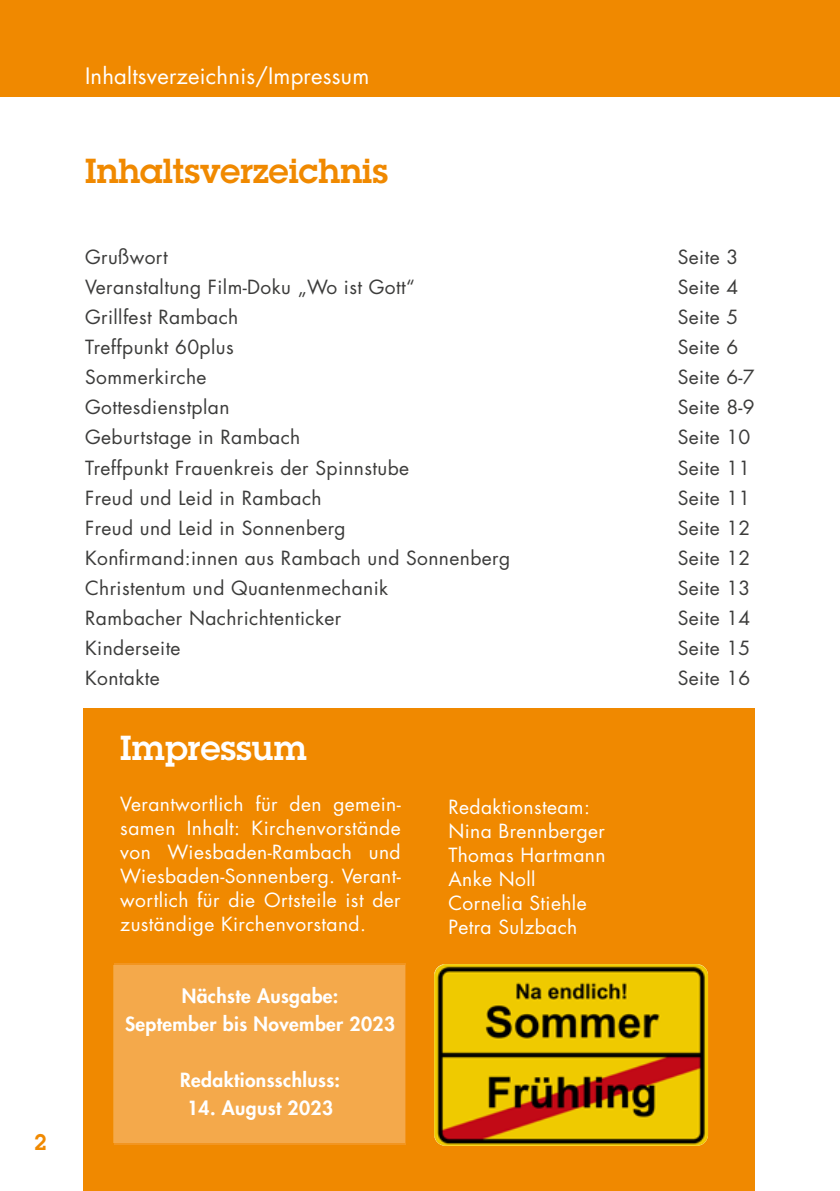
<style>
.page{position:relative;width:840px;height:1191px;background:#fff}
.page>*{position:absolute;margin:0;border:0;box-sizing:border-box;transform-origin:0 0}
.t1{font:600 34px "Lubalin Graph";color:#f08900}
.t2{font:600 34px "Lubalin Graph";color:#fff}
.t3{font:800 24px "Rotis Sans Serif";color:#fff}
.t4{font:22px "Futura";letter-spacing:.01em;color:#fff}
.t5{font:600 22px "Lubalin Graph";color:#f08900}
.t6{font:19px "Futura";letter-spacing:.02em;color:#3c3c3b}
.t7{font:19px/24px "Futura";letter-spacing:.02em;color:#fff;text-align:justify}
.t8{font:800 19px/28px "Futura";letter-spacing:.02em;color:#fff;text-align:center}
</style>
<div class="page">
<div style="left:0;top:0;width:839px;height:96px;background:#f08900"></div>
<div style="left:84px;top:709px;width:670px;height:482px;background:#f08900"></div>
<svg style="left:114px;top:963px;width:291px;height:181px"></svg>
<div style="left:113px;top:965px;width:292px;height:177px;background:#f4a94b"></div>
<img style="left:434px;top:964px;width:273px;height:181px">
<p class="t5" style="left:34px;top:1127px;width:14px">2</p>
<p class="t4" style="left:85px;top:61px;width:285px">Inhaltsverzeichnis/Impressum</p>
<p class="t3" style="left:84px;top:62px;width:66px">Thema</p>
<h1 class="t1" style="left:85px;top:148px;width:304px">Inhaltsverzeichnis</h1>
<p class="t6" style="left:85px;top:244px;width:84px">Grußwort</p>
<p class="t6" style="left:677px;top:244px;width:62px">Seite 3</p>
<p class="t6" style="left:85px;top:274px;width:331px">Veranstaltung Film-Doku „Wo ist Gott“</p>
<p class="t6" style="left:677px;top:274px;width:62px">Seite 4</p>
<p class="t6" style="left:85px;top:304px;width:155px">Grillfest Rambach</p>
<p class="t6" style="left:677px;top:304px;width:62px">Seite 5</p>
<p class="t6" style="left:85px;top:334px;width:150px">Treffpunkt 60plus</p>
<p class="t6" style="left:677px;top:334px;width:62px">Seite 6</p>
<p class="t6" style="left:85px;top:364px;width:123px">Sommerkirche</p>
<p class="t6" style="left:677px;top:364px;width:78px">Seite 6-7</p>
<p class="t6" style="left:85px;top:394px;width:146px">Gottesdienstplan</p>
<p class="t6" style="left:677px;top:394px;width:78px">Seite 8-9</p>
<p class="t6" style="left:85px;top:424px;width:217px">Geburtstage in Rambach</p>
<p class="t6" style="left:677px;top:424px;width:74px">Seite 10</p>
<p class="t6" style="left:85px;top:454px;width:325px">Treffpunkt Frauenkreis der Spinnstube</p>
<p class="t6" style="left:677px;top:454px;width:74px">Seite 11</p>
<p class="t6" style="left:85px;top:484px;width:238px">Freud und Leid in Rambach</p>
<p class="t6" style="left:677px;top:484px;width:74px">Seite 11</p>
<p class="t6" style="left:85px;top:514px;width:262px">Freud und Leid in Sonnenberg</p>
<p class="t6" style="left:677px;top:514px;width:74px">Seite 12</p>
<p class="t6" style="left:85px;top:544px;width:426px">Konfirmand:innen aus Rambach und Sonnenberg</p>
<p class="t6" style="left:677px;top:544px;width:74px">Seite 12</p>
<p class="t6" style="left:85px;top:574px;width:304px">Christentum und Quantenmechanik</p>
<p class="t6" style="left:677px;top:574px;width:74px">Seite 13</p>
<p class="t6" style="left:85px;top:604px;width:257px">Rambacher Nachrichtenticker</p>
<p class="t6" style="left:677px;top:604px;width:74px">Seite 14</p>
<p class="t6" style="left:85px;top:634px;width:97px">Kinderseite</p>
<p class="t6" style="left:677px;top:634px;width:74px">Seite 15</p>
<p class="t6" style="left:85px;top:664px;width:76px">Kontakte</p>
<p class="t6" style="left:677px;top:664px;width:74px">Seite 16</p>
<h1 class="t2" style="left:120px;top:726px;width:188px">Impressum</h1>
<p class="t7" style="left:120px;top:791px;width:282px">Verantwortlich für den gemein&shy;samen Inhalt: Kirchenvorstände von Wiesbaden-Rambach und Wiesbaden-Sonnenberg. Verant&shy;wortlich für die Ortsteile ist der zuständige Kirchenvorstand.</p>
<p class="t7" style="left:448px;top:794px;width:158px;text-align:left">Redaktionsteam:<br>Nina Brennberger<br>Thomas Hartmann<br>Anke Noll<br>Cornelia Stiehle<br>Petra Sulzbach</p>
<p class="t8" style="left:125px;top:982px;width:271px">Nächste Ausgabe:<br>September bis November 2023</p>
<p class="t8" style="left:180px;top:1066px;width:161px">Redaktionsschluss:</p>
<p class="t8" style="left:187px;top:1094px;width:147px">14. August 2023</p>
</div>
